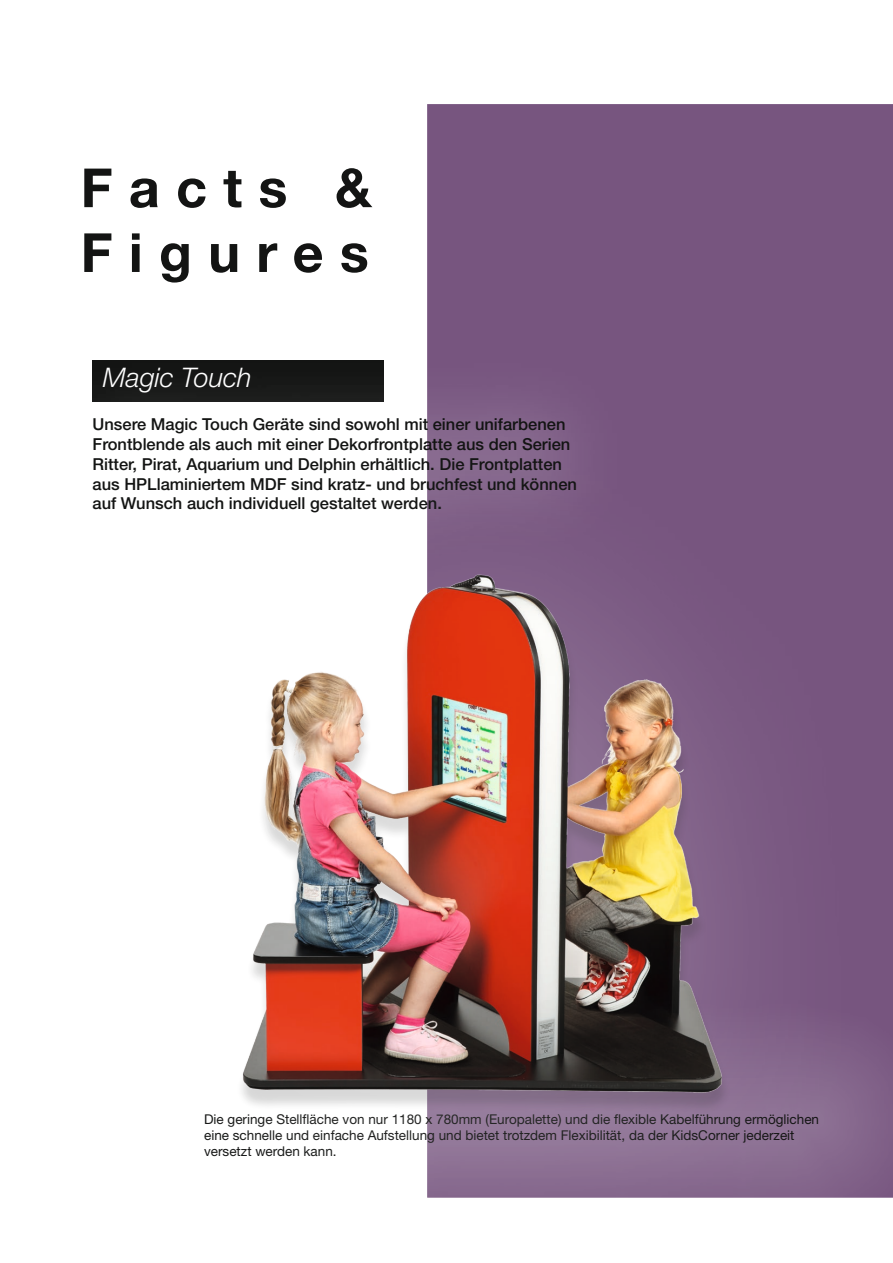
<style>
.page{position:relative;width:893px;height:1263px;background:#fff}
.page>*{position:absolute;margin:0;border:0;box-sizing:border-box;transform-origin:0 0}
.t1{font:700 54px "Helvetica Neue";letter-spacing:.3em;color:#131413}
.t2{font:italic 300 27px "Helvetica Neue";color:#fff}
.t3{font:500 16.5px/19.8px "Helvetica Neue";color:#131413}
.t4{font:13.5px/16.2px "Helvetica Neue";color:#131413}
</style>
<div class="page">
<div style="left:427px;top:104px;width:466px;height:297px;background:#77557f"></div>
<div style="left:28px;top:353px;width:605px;height:225px;background:#fff;opacity:.75"></div>
<div style="left:69px;top:401px;width:824px;height:862px;background:#fff;opacity:.23"></div>
<img style="left:176px;top:534px;width:552px;height:577px">
<p class="t1" style="left:81px;top:154px;width:293px">Facts &amp;</p>
<p class="t1" style="left:81px;top:219px;width:290px">Figures</p>
<p class="t2" style="left:103px;top:362px;width:151px">Magic Touch</p>
<p class="t3" style="left:93px;top:414px;width:486px">Unsere Magic Touch Geräte sind sowohl mit einer unifarbenen Frontblende als auch mit einer Dekorfrontplatte aus den Serien Ritter, Pirat, Aquarium und Delphin erhältlich. Die Frontplatten aus HPLlaminiertem MDF sind kratz- und bruchfest und können auf Wunsch auch individuell gestaltet werden.</p>
<p class="t4" style="left:204px;top:1110px;width:616px">Die geringe Stellfläche von nur 1180 x 780mm (Europalette) und die flexible Kabelführung ermöglichen eine schnelle und einfache Aufstellung und bietet trotzdem Flexibilität, da der KidsCorner jederzeit versetzt werden kann.</p>
</div>
